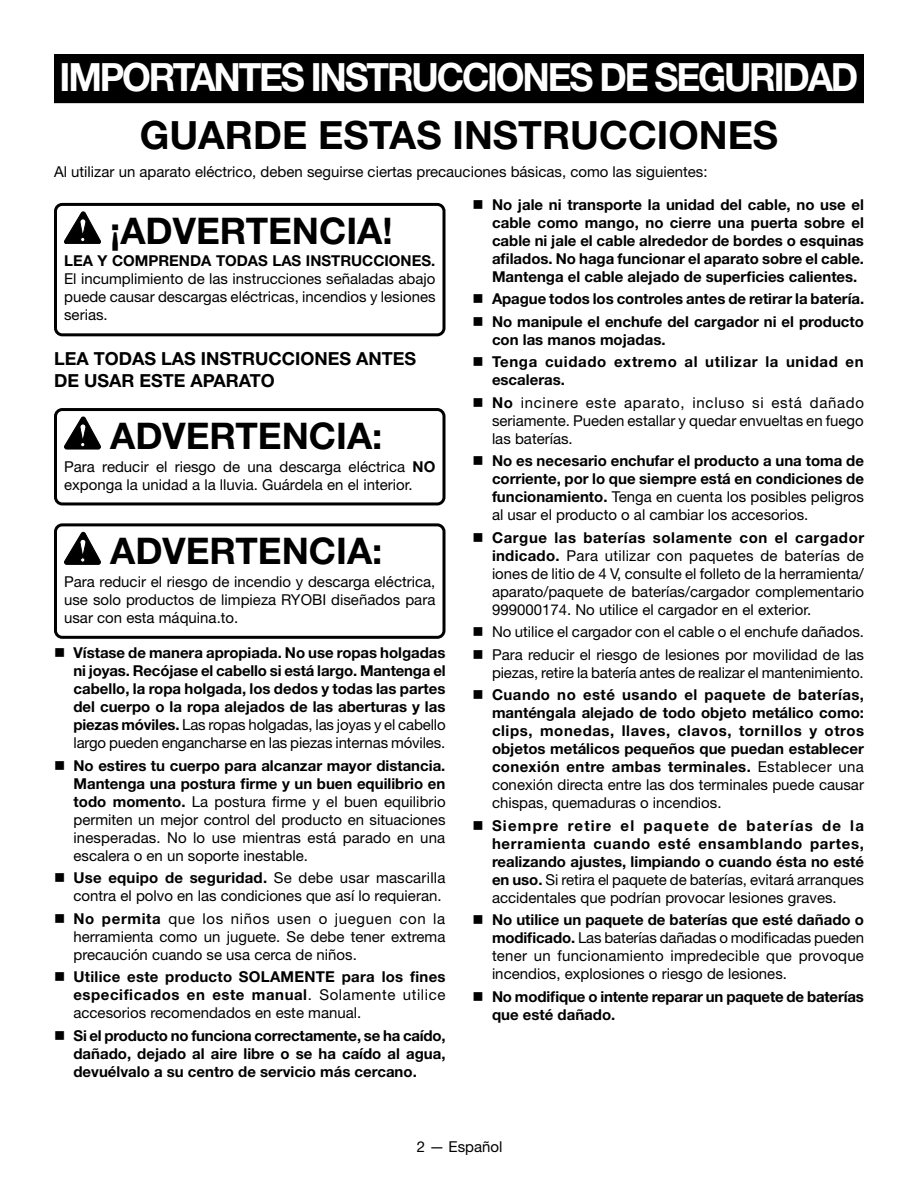
<style>
.page{position:relative;width:918px;height:1188px;background:#fff}
.page>*{position:absolute;margin:0;border:0;box-sizing:border-box;transform-origin:0 0}
.HEADING{font:700 39px "Helvetica Neue LT Std";letter-spacing:-.06em;color:#fff;scale:.95 1}
.Heading_2{font:700 39px "Helvetica Neue LT Std";color:#000}
.Warning_for_BLOWER{font:700 36.75px "Helvetica Neue LT Std";color:#000}
.Heading_2-2{font:700 18px/21.6px "Helvetica Neue LT Std";color:#000}
.t1{font:700 15px/18px "Helvetica Neue LT Std";color:#000;text-align:justify}
.Warning_text_for_BLOWER{font:15px/18px "Helvetica Neue LT Std";color:#000;text-align:justify}
.Body_text{font:15px "Helvetica Neue LT Std";color:#000}
.t2{font:700 15px/18px "Helvetica Neue LT Std";letter-spacing:.045em;color:#000}
.s1{font-weight:700}
.s2{font-weight:400}
</style>
<div class="page">
<div style="left:54px;top:203px;width:392px;height:133px;border:3px solid #000;border-radius:7px"></div>
<div style="left:54px;top:408px;width:392px;height:97px;border:3px solid #000;border-radius:7px"></div>
<div style="left:54px;top:523px;width:392px;height:116px;border:3px solid #000;border-radius:7px"></div>
<svg style="left:64px;top:212px;width:37px;height:32px"></svg>
<svg style="left:64px;top:417px;width:37px;height:32px"></svg>
<svg style="left:64px;top:532px;width:37px;height:32px"></svg>
<div style="left:55px;top:55px;width:808px;height:47px;background:#000"></div>
<div style="left:54px;top:54px;width:810px;height:49px;border:2px solid #000"></div>
<p class="HEADING" style="left:60px;top:53px;width:842px">IMPORTANTES INSTRUCCIONES DE SEGURIDAD</p>
<p class="Heading_2" style="left:140px;top:111px;width:640px">GUARDE ESTAS INSTRUCCIONES</p>
<p class="Body_text" style="left:54px;top:163px;width:655px">Al utilizar un aparato eléctrico, deben seguirse ciertas precauciones básicas, como las siguientes:</p>
<p class="t1" style="left:492px;top:195px;width:374px">No jale ni transporte la unidad del cable, no use el cable como mango, no cierre una puerta sobre el cable ni jale el cable alrededor de bordes o esquinas afilados. No haga funcionar el aparato sobre el cable.<br>Mantenga el cable alejado de superficies calientes.</p>
<p class="t1" style="left:492px;top:290px;width:374px">Apague todos los controles antes de retirar la batería.</p>
<p class="t1" style="left:492px;top:312px;width:374px">No manipule el enchufe del cargador ni el producto con las manos mojadas.</p>
<p class="t2" style="left:492px;top:353px;width:373px">Tenga cuidado extremo al utilizar la unidad en escaleras.</p>
<p class="Warning_text_for_BLOWER" style="left:492px;top:393px;width:374px"><span class="s1">No</span> incinere este aparato, incluso si está dañado seriamente. Pueden estallar y quedar envueltas en fuego las baterías.</p>
<p class="t1" style="left:492px;top:452px;width:374px">No es necesario enchufar el producto a una toma de corriente, por lo que siempre está en condiciones de funcionamiento. <span class="s2">Tenga en cuenta los posibles peligros al usar el producto o al cambiar los accesorios.</span></p>
<p class="Warning_text_for_BLOWER" style="left:492px;top:528px;width:374px"><span class="s1">Cargue las baterías solamente con el cargador indicado.</span> Para utilizar con paquetes de baterías de iones de litio de 4 V, consulte el folleto de la herramienta/ aparato/paquete de baterías/cargador complementario 999000174. No utilice el cargador en el exterior.</p>
<p class="Warning_text_for_BLOWER" style="left:492px;top:623px;width:374px">No utilice el cargador con el cable o el enchufe dañados.</p>
<p class="Warning_text_for_BLOWER" style="left:492px;top:645px;width:373px">Para reducir el riesgo de lesiones por movilidad de las piezas, retire la batería antes de realizar el mantenimiento.</p>
<p class="t1" style="left:492px;top:686px;width:374px">Cuando no esté usando el paquete de baterías, manténgala alejado de todo objeto metálico como: clips, monedas, llaves, clavos, tornillos y otros objetos metálicos pequeños que puedan establecer conexión entre ambas terminales. <span class="s2">Establecer una conexión directa entre las dos terminales puede causar chispas, quemaduras o incendios.</span></p>
<p class="t1" style="left:492px;top:816px;width:374px">Siempre retire el paquete de baterías de la herramienta cuando esté ensamblando partes, realizando ajustes, limpiando o cuando ésta no esté en uso. <span class="s2">Si retira el paquete de baterías, evitará arranques accidentales que podrían provocar lesiones graves.</span></p>
<p class="Warning_text_for_BLOWER" style="left:492px;top:911px;width:374px"><span class="s1">No utilice un paquete de baterías que esté dañado o modificado.</span> Las baterías dañadas o modificadas pueden tener un funcionamiento impredecible que provoque incendios, explosiones o riesgo de lesiones.</p>
<p class="t1" style="left:492px;top:987px;width:374px">No modifique o intente reparar un paquete de baterías que esté dañado.</p>
<p class="Warning_for_BLOWER" style="left:110px;top:208px;width:284px">¡ADVERTENCIA!</p>
<p class="Warning_text_for_BLOWER" style="left:64px;top:252px;width:373px"><span class="s1">LEA Y COMPRENDA TODAS LAS INSTRUCCIONES.<br></span>El incumplimiento de las instrucciones señaladas abajo puede causar descargas eléctricas, incendios y lesiones serias.</p>
<p class="Heading_2-2" style="left:54px;top:348px;width:364px">LEA TODAS LAS INSTRUCCIONES ANTES<br>DE USAR ESTE APARATO</p>
<p class="Warning_for_BLOWER" style="left:110px;top:413px;width:274px">ADVERTENCIA:</p>
<p class="Warning_text_for_BLOWER" style="left:64px;top:457px;width:373px">Para reducir el riesgo de una descarga eléctrica <span class="s1">NO </span>exponga la unidad a la lluvia. Guárdela en el interior.</p>
<p class="Warning_for_BLOWER" style="left:110px;top:529px;width:274px">ADVERTENCIA:</p>
<p class="Warning_text_for_BLOWER" style="left:64px;top:572px;width:373px">Para reducir el riesgo de incendio y descarga eléctrica, use solo productos de limpieza RYOBI diseñados para usar con esta máquina.to.</p>
<p class="t1" style="left:74px;top:643px;width:374px">Vístase de manera apropiada. No use ropas holgadas ni joyas. Recójase el cabello si está largo. Mantenga el cabello, la ropa holgada, los dedos y todas las partes del cuerpo o la ropa alejados de las aberturas y las piezas móviles. <span class="s2">Las ropas holgadas, las joyas y el cabello largo pueden engancharse en las piezas internas móviles.</span></p>
<p class="Warning_text_for_BLOWER" style="left:74px;top:756px;width:374px"><span class="s1">No estires tu cuerpo para alcanzar mayor distancia.<br>Mantenga una postura firme y un buen equilibrio en todo momento.</span> La postura firme y el buen equilibrio permiten un mejor control del producto en situaciones inesperadas. No lo use mientras está parado en una escalera o en un soporte inestable.</p>
<p class="Warning_text_for_BLOWER" style="left:74px;top:868px;width:373px"><span class="s1">Use equipo de seguridad.</span> Se debe usar mascarilla contra el polvo en las condiciones que así lo requieran.</p>
<p class="Warning_text_for_BLOWER" style="left:73px;top:909px;width:373px"><span class="s1">No permita</span> que los niños usen o jueguen con la herramienta como un juguete. Se debe tener extrema precaución cuando se usa cerca de niños.</p>
<p class="t1" style="left:73px;top:967px;width:374px">Utilice este producto SOLAMENTE para los fines especificados en este manual<span class="s2">. Solamente utilice accesorios recomendados en este manual.</span></p>
<p class="t1" style="left:74px;top:1026px;width:374px">Si el producto no funciona correctamente, se ha caído, dañado, dejado al aire libre o se ha caído al agua, devuélvalo a su centro de servicio más cercano.</p>
<p class="Warning_text_for_BLOWER" style="left:417px;top:1138px;width:87px">2 — Español</p>
</div>
